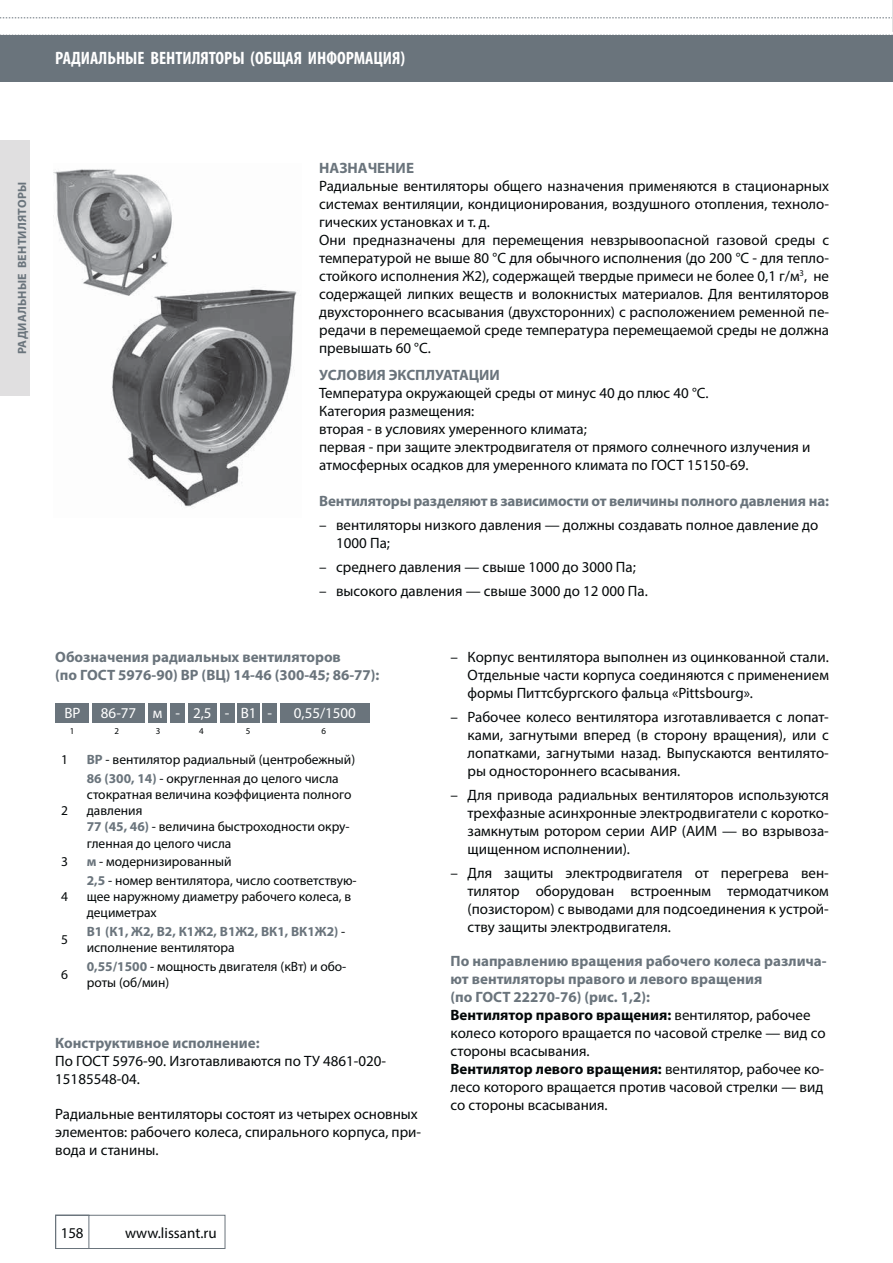
<style>
.page{position:relative;width:893px;height:1263px;background:#fff}
.page>*{position:absolute;margin:0;border:0;box-sizing:border-box;transform-origin:0 0}
.t1{font:700 condensed 18px "Myriad Pro";color:#fff}
.t2{font:15px/18px "Myriad Pro";color:#040809}
.t3{font:700 15px/18px "Myriad Pro";color:#6a747c}
.t4{font:15px "Myriad Pro";color:#fff}
.t5{font:13.5px/16.2px "Myriad Pro";color:#040809}
.t6{font:700 13.5px/16.2px "Myriad Pro";color:#6a747c}
.t7{font:700 12px "Myriad Pro";letter-spacing:.02em;color:#6a747c}
.t8{font:9px "Myriad Pro";color:#040809}
.s1{font-weight:700;color:#6a747c}
.s2{font-weight:400;color:#040809}
.s3{font-weight:700}
</style>
<div class="page">
<svg style="left:55px;top:1215px;width:171px;height:34px"></svg>
<svg style="left:0;top:17px;width:893px;height:1px"></svg>
<div style="left:0;top:141px;width:30px;height:255px;background:#e0dfe0"></div>
<div style="left:92px;top:703px;width:53px;height:20px;background:#6a747c"></div>
<div style="left:148px;top:703px;width:19px;height:20px;background:#6a747c"></div>
<div style="left:280px;top:703px;width:90px;height:20px;background:#6a747c"></div>
<div style="left:170px;top:703px;width:15px;height:20px;background:#6a747c"></div>
<div style="left:56px;top:704px;width:33px;height:19px;background:#6a747c"></div>
<div style="left:188px;top:703px;width:29px;height:20px;background:#6a747c"></div>
<div style="left:238px;top:704px;width:22px;height:19px;background:#6a747c"></div>
<div style="left:220px;top:704px;width:14px;height:19px;background:#6a747c"></div>
<div style="left:263px;top:703px;width:14px;height:20px;background:#6a747c"></div>
<img style="left:53px;top:169px;width:244px;height:338px">
<div style="left:0;top:35px;width:893px;height:46px;background:#6a747c"></div>
<p class="t1" style="left:55px;top:48px;width:351px">РАДИАЛЬНЫЕ ВЕНТИЛЯТОРЫ (ОБЩАЯ ИНФОРМАЦИЯ)</p>
<p class="t7" style="left:15px;top:354px;width:173px;rotate:-90deg">РАДИАЛЬНЫЕ ВЕНТИЛЯТОРЫ</p>
<p class="t3" style="left:319px;top:159px;width:96px">НАЗНАЧЕНИЕ</p>
<p class="t2" style="left:319px;top:178px;width:511px">Радиальные вентиляторы общего назначения применяются в стационарных системах вентиляции, кондиционирования, воздушного отопления, техноло&shy;гических установках и т. д.<br>Они предназначены для перемещения невзрывоопасной газовой среды с температурой не выше 80 °С для обычного исполнения (до 200 °С - для тепло&shy;стойкого исполнения Ж2), содержащей твердые примеси не более 0,1 г/м<sup>3</sup>, не содержащей липких веществ и волокнистых материалов. Для вентиляторов двухстороннего всасывания (двухсторонних) с расположением ременной пе&shy;редачи в перемещаемой среде температура перемещаемой среды не должна превышать 60 °С.</p>
<p class="t3" style="left:319px;top:366px;width:182px">УСЛОВИЯ ЭКСПЛУАТАЦИИ</p>
<p class="t2" style="left:319px;top:385px;width:493px">Температура окружающей среды от минус 40 до плюс 40 °С.<br>Категория размещения:<br>вторая - в условиях умеренного климата;<br>первая - при защите электродвигателя от прямого солнечного излучения и атмосферных осадков для умеренного климата по ГОСТ 15150-69.</p>
<p class="t3" style="left:319px;top:491px;width:511px">Вентиляторы разделяют в зависимости от величины полного давления на:</p>
<p class="t2" style="left:336px;top:517px;width:484px;text-indent:-17px">– вентиляторы низкого давления — должны создавать полное давление до<br>1000 Па;</p>
<p class="t2" style="left:319px;top:559px;width:318px">– среднего давления — свыше 1000 до 3000 Па;</p>
<p class="t2" style="left:319px;top:583px;width:330px">– высокого давления — свыше 3000 до 12 000 Па.</p>
<p class="t3" style="left:55px;top:648px;width:326px">Обозначения радиальных вентиляторов<br>(по ГОСТ 5976-90) ВР (ВЦ) 14-46 (300-45; 86-77):</p>
<p class="t4" style="left:153px;top:707px;width:11px">м</p>
<p class="t4" style="left:294px;top:707px;width:64px">0,55/1500</p>
<p class="t8" style="left:199px;top:727px;width:6px">4</p>
<p class="t4" style="left:64px;top:707px;width:18px">ВР</p>
<p class="t4" style="left:193px;top:707px;width:20px">2,5</p>
<p class="t4" style="left:241px;top:707px;width:17px">В1</p>
<p class="t8" style="left:156px;top:727px;width:6px">3</p>
<p class="t8" style="left:246px;top:727px;width:6px">5</p>
<p class="t4" style="left:101px;top:707px;width:37px">86-77</p>
<p class="t4" style="left:175px;top:707px;width:6px">-</p>
<p class="t4" style="left:225px;top:707px;width:6px">-</p>
<p class="t4" style="left:268px;top:707px;width:6px">-</p>
<p class="t8" style="left:321px;top:727px;width:6px">6</p>
<p class="t8" style="left:114px;top:728px;width:6px">2</p>
<p class="t8" style="left:70px;top:728px;width:6px">1</p>
<p class="t5" style="left:61px;top:752px;width:8px">1</p>
<p class="t5" style="left:87px;top:752px;width:270px"><span class="s1">ВР</span> - вентилятор радиальный (центробежный)</p>
<p class="t5" style="left:61px;top:803px;width:8px">2</p>
<p class="t5" style="left:87px;top:771px;width:266px"><span class="s1">86 (300, 14)</span> - округленная до целого числа стократная величина коэффициента полного давления<br><span class="s1">77 (45, 46)</span> - величина быстроходности окру&shy;гленная до целого числа</p>
<p class="t5" style="left:61px;top:854px;width:8px">3</p>
<p class="t5" style="left:87px;top:854px;width:146px"><span class="s1">м</span> - модернизированный</p>
<p class="t5" style="left:61px;top:889px;width:8px">4</p>
<p class="t5" style="left:87px;top:873px;width:271px"><span class="s1">2,5</span> - номер вентилятора, число соответствую&shy;щее наружному диаметру рабочего колеса, в дециметрах</p>
<p class="t5" style="left:61px;top:932px;width:8px">5</p>
<p class="t6" style="left:87px;top:923px;width:260px">В1 (К1, Ж2, В2, К1Ж2, В1Ж2, ВК1, ВК1Ж2) <span class="s2">- исполнение вентилятора</span></p>
<p class="t5" style="left:61px;top:967px;width:8px">6</p>
<p class="t5" style="left:87px;top:959px;width:261px"><span class="s1">0,55/1500</span> - мощность двигателя (кВт) и обо&shy;роты (об/мин)</p>
<p class="t3" style="left:55px;top:1034px;width:206px">Конструктивное исполнение:</p>
<p class="t2" style="left:55px;top:1053px;width:332px">По ГОСТ 5976-90. Изготавливаются по ТУ 4861-020-<br>15185548-04.</p>
<p class="t2" style="left:55px;top:1105px;width:367px">Радиальные вентиляторы состоят из четырех основных элементов: рабочего колеса, спирального корпуса, при&shy;вода и станины.</p>
<p class="t2" style="left:468px;top:649px;width:363px;text-align:justify;text-indent:-17px">– Корпус вентилятора выполнен из оцинкованной стали.<br>Отдельные части корпуса соединяются с применением формы Питтсбургского фальца «Pittsbourg».</p>
<p class="t2" style="left:467px;top:709px;width:363px;text-align:justify;text-indent:-17px">– Рабочее колесо вентилятора изготавливается с лопат&shy;ками, загнутыми вперед (в сторону вращения), или с лопатками, загнутыми назад. Выпускаются вентилято&shy;ры одностороннего всасывания.</p>
<p class="t2" style="left:467px;top:787px;width:363px;text-align:justify;text-indent:-17px">– Для привода радиальных вентиляторов используются трехфазные асинхронные электродвигатели с коротко&shy;замкнутым ротором серии АИР (АИМ — во взрывоза&shy;щищенном исполнении).</p>
<p class="t2" style="left:467px;top:865px;width:363px;text-align:justify;text-indent:-17px">– Для защиты электродвигателя от перегрева вен&shy;тилятор оборудован встроенным термодатчиком (позистором) с выводами для подсоединения к устрой&shy;ству защиты электродвигателя.</p>
<p class="t2" style="left:450px;top:953px;width:378px"><span class="s1">По направлению вращения рабочего колеса различа&shy;ют вентиляторы правого и левого вращения<br>(по ГОСТ 22270-76) (рис. 1,2):<br></span><span class="s3">Вентилятор правого вращения:</span> вентилятор, рабочее колесо которого вращается по часовой стрелке — вид со стороны всасывания.<br><span class="s3">Вентилятор левого вращения:</span> вентилятор, рабочее ко&shy;лесо которого вращается против часовой стрелки — вид со стороны всасывания.</p>
<p class="t2" style="left:61px;top:1225px;width:24px">158</p>
<p class="t2" style="left:125px;top:1225px;width:93px">www.lissant.ru</p>
</div>
